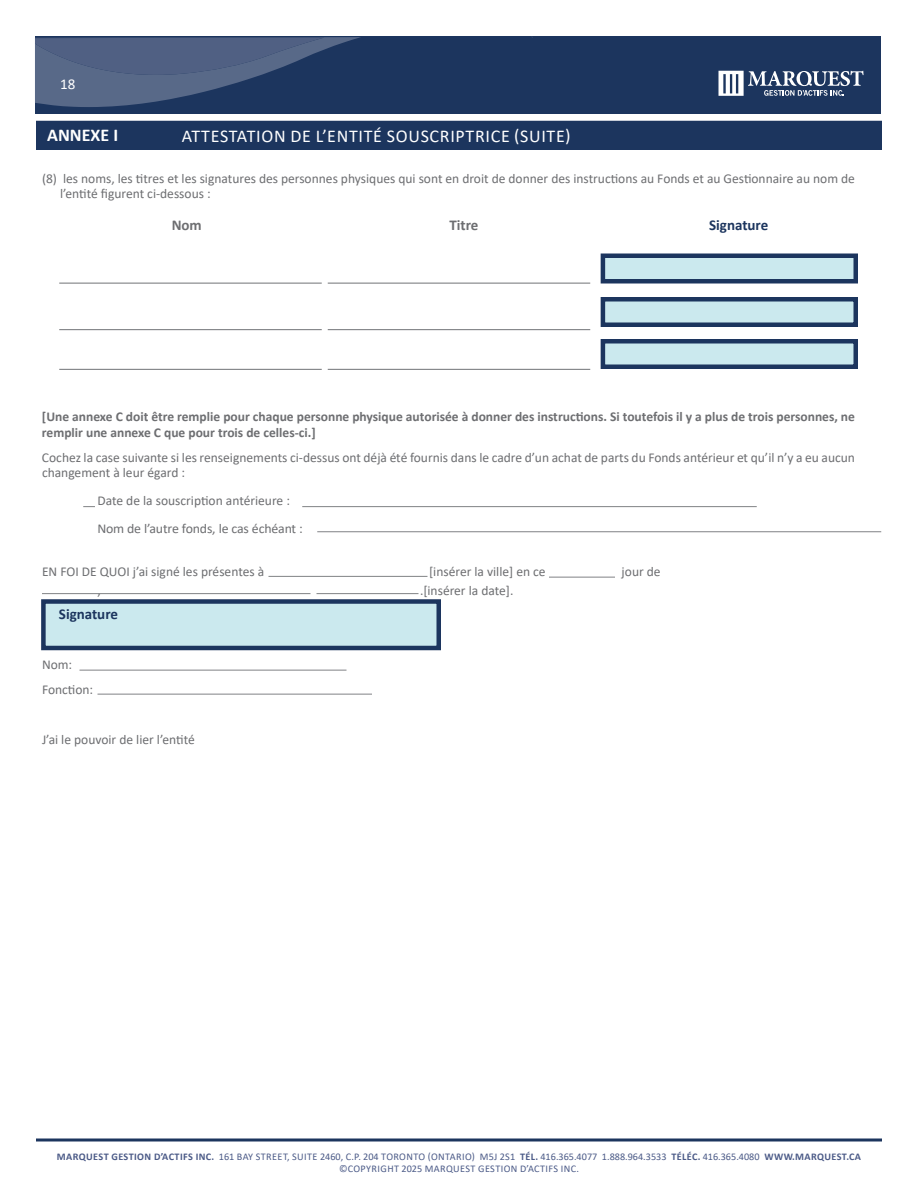
<style>
.page{position:relative;width:918px;height:1188px;background:#fff}
.page>*{position:absolute;margin:0;border:0;box-sizing:border-box;transform-origin:0 0}
.t1{font:18px "Calibri";letter-spacing:.04em;color:#fff}
.t2{font:700 18px "Calibri";color:#fff}
.t3{font:700 15px "Calibri";color:#1c355e}
.t4{font:700 15px "Calibri";color:#6d6e71}
.t5{font:15px "Calibri";color:#fff}
.t6{font:13.5px/15.8px "Calibri";color:#6d6e71}
.t7{font:700 13.5px/15.8px "Calibri";color:#6d6e71}
.t8{font:10.2px/12px "Calibri";letter-spacing:.03em;color:#4b5a87;text-align:center}
.s1{font-weight:700}
</style>
<div class="page">
<div style="left:35px;top:36px;width:846px;height:78px;background:#1c355e"></div>
<svg style="left:718px;top:71px;width:146px;height:25px"></svg>
<svg style="left:36px;top:1138px;width:846px;height:4px"></svg>
<svg style="left:35px;top:37px;width:325px;height:70px"></svg>
<div style="left:36px;top:121px;width:846px;height:29px;background:#1c355e"></div>
<div style="left:603px;top:254px;width:253px;height:28px;background:#cbe9ee"></div>
<div style="left:601px;top:254px;width:257px;height:30px;border:4px solid #1c355e"></div>
<div style="left:603px;top:298px;width:253px;height:27px;background:#cbe9ee"></div>
<div style="left:601px;top:297px;width:257px;height:30px;border:4px solid #1c355e"></div>
<div style="left:603px;top:340px;width:253px;height:27px;background:#cbe9ee"></div>
<div style="left:601px;top:339px;width:257px;height:30px;border:4px solid #1c355e"></div>
<svg style="left:83px;top:506px;width:12px;height:1px"></svg>
<hr style="left:302px;top:506px;width:455px;height:1px;background:#808285">
<hr style="left:317px;top:531px;width:564px;height:1px;background:#808285">
<hr style="left:268px;top:576px;width:160px;height:1px;background:#808285">
<hr style="left:80px;top:670px;width:266px;height:1px;background:#808285">
<hr style="left:98px;top:694px;width:274px;height:1px;background:#808285">
<hr style="left:549px;top:577px;width:66px;height:1px;background:#808285">
<hr style="left:42px;top:593px;width:268px;height:1px;background:#808285">
<hr style="left:316px;top:593px;width:102px;height:1px;background:#808285">
<div style="left:44px;top:600px;width:394px;height:47px;background:#cbe9ee"></div>
<div style="left:41px;top:599px;width:400px;height:51px;border:4px solid #1c355e"></div>
<hr style="left:59px;top:283px;width:263px;height:1px;background:#808285">
<hr style="left:328px;top:283px;width:262px;height:1px;background:#808285">
<hr style="left:59px;top:329px;width:263px;height:1px;background:#808285">
<hr style="left:328px;top:329px;width:262px;height:1px;background:#808285">
<hr style="left:59px;top:369px;width:263px;height:1px;background:#808285">
<hr style="left:328px;top:369px;width:262px;height:1px;background:#808285">
<p class="t5" style="left:60px;top:74px;width:17px">18</p>
<h1 class="t2" style="left:47px;top:123px;width:72px">ANNEXE I</h1>
<h1 class="t1" style="left:182px;top:124px;width:390px">ATTESTATION DE L’ENTITÉ SOUSCRIPTRICE (SUITE)</h1>
<p class="t6" style="left:60px;top:170px;width:796px;text-indent:-18px">(8) les noms, les titres et les signatures des personnes physiques qui sont en droit de donner des instructions au Fonds et au Gestionnaire au nom de l’entité figurent ci-dessous :</p>
<p class="t4" style="left:172px;top:214px;width:32px">Nom</p>
<p class="t4" style="left:449px;top:214px;width:31px">Titre</p>
<p class="t3" style="left:709px;top:214px;width:61px">Signature</p>
<p class="t7" style="left:42px;top:409px;width:815px">[Une annexe C doit être remplie pour chaque personne physique autorisée à donner des instructions. Si toutefois il y a plus de trois personnes, ne remplir une annexe C que pour trois de celles-ci.]</p>
<p class="t6" style="left:42px;top:449px;width:815px">Cochez la case suivante si les renseignements ci-dessus ont déjà été fournis dans le cadre d’un achat de parts du Fonds antérieur et qu’il n’y a eu aucun changement à leur égard :</p>
<p class="t6" style="left:98px;top:486px;width:207px;line-height:27.8px">Date de la souscription antérieure :<br>Nom de l’autre fonds, le cas échéant :</p>
<p class="t6" style="left:42px;top:564px;width:224px">EN FOI DE QUOI j’ai signé les présentes à</p>
<p class="t6" style="left:429px;top:564px;width:118px">[insérer la ville] en ce</p>
<p class="t6" style="left:622px;top:564px;width:41px">jour de</p>
<p class="t6" style="left:97px;top:582px;width:5px">,</p>
<p class="t6" style="left:420px;top:582px;width:95px">.[insérer la date].</p>
<p class="t3" style="left:59px;top:603px;width:61px">Signature</p>
<p class="t6" style="left:42px;top:652px;width:53px;line-height:24.8px">Nom:<br>Fonction:</p>
<p class="t6" style="left:42px;top:731px;width:154px">J’ai le pouvoir de lier l’entité</p>
<p class="t8" style="left:57px;top:1150px;width:806px"><span class="s1">MARQUEST GESTION D’ACTIFS INC.</span> 161 BAY STREET, SUITE 2460, C.P. 204 TORONTO (ONTARIO) M5J 2S1 <span class="s1">TÉL.</span> 416.365.4077 1.888.964.3533 <span class="s1">TÉLÉC.</span> 416.365.4080 <span class="s1">WWW.MARQUEST.CA </span>©COPYRIGHT 2025 MARQUEST GESTION D’ACTIFS INC.</p>
</div>
